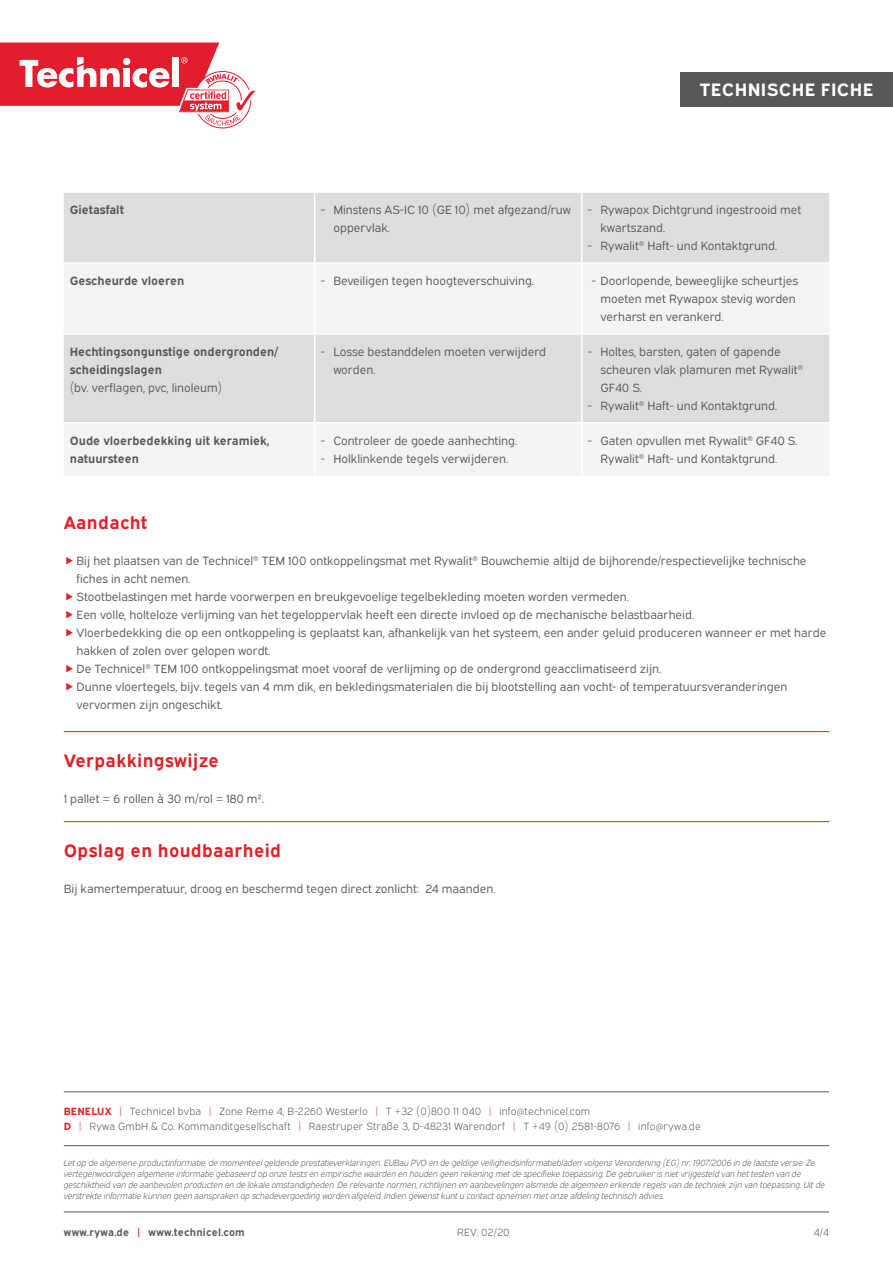
<style>
.page{position:relative;width:893px;height:1263px;background:#fff}
.page>*{position:absolute;margin:0;border:0;box-sizing:border-box;transform-origin:0 0}
.t1{font:700 18px "Expressway Rg";letter-spacing:.02em;color:#e41f25}
.t2{font:700 18px "Expressway Rg";letter-spacing:.02em;color:#fff}
.t3{font:12px/18px "Expressway Bk";color:#57585a}
.t4{font:700 12px/18px "Expressway Rg";color:#57585a}
.t5{font:10.5px/15px "Expressway Lt";letter-spacing:.02em;color:#57585a}
.t6{font:700 10.5px "Expressway Rg";letter-spacing:.02em;color:#57585a}
.t7{font:italic 9px/10.8px "Expressway Lt";color:#57585a}
.s1{font-family:"Expressway Rg";font-weight:700;color:#e41f25}
.s2{color:#e41f25}
</style>
<div class="page">
<hr style="left:64px;top:1212px;width:765px;height:1px;background:#57585a">
<div style="left:680px;top:72px;width:213px;height:34px;background:#57585a"></div>
<svg style="left:0;top:43px;width:255px;height:85px"></svg>
<hr style="left:64px;top:1145px;width:765px;height:1px;background:#57585a">
<hr style="left:64px;top:1091px;width:765px;height:1px;background:#57585a">
<hr style="left:64px;top:821px;width:765px;height:1px;background:#e41f25">
<hr style="left:64px;top:731px;width:765px;height:1px;background:#e41f25">
<div style="left:64px;top:193px;width:765px;height:69px;background:#dcdddf"></div>
<svg style="left:64px;top:264px;width:765px;height:211px;fill:#f2f3f4"></svg>
<hr style="left:314px;top:193px;width:1px;height:69px;background:#fff">
<hr style="left:581px;top:193px;width:1px;height:69px;background:#fff">
<hr style="left:314px;top:264px;width:1px;height:69px;background:#fff">
<hr style="left:581px;top:264px;width:1px;height:69px;background:#fff">
<hr style="left:64px;top:333px;width:251px;height:2px;background:#fff">
<hr style="left:315px;top:333px;width:267px;height:2px;background:#fff">
<hr style="left:314px;top:335px;width:1px;height:87px;background:#fff">
<hr style="left:582px;top:333px;width:247px;height:2px;background:#fff">
<hr style="left:581px;top:335px;width:1px;height:87px;background:#fff">
<hr style="left:64px;top:422px;width:251px;height:1px;background:#fff">
<hr style="left:315px;top:422px;width:267px;height:1px;background:#fff">
<hr style="left:314px;top:423px;width:1px;height:53px;background:#fff">
<hr style="left:582px;top:422px;width:247px;height:1px;background:#fff">
<hr style="left:581px;top:423px;width:1px;height:53px;background:#fff">
<h1 class="t2" style="left:700px;top:76px;width:175px">TECHNISCHE FICHE</h1>
<p class="t4" style="left:70px;top:200px;width:56px">Gietasfalt</p>
<p class="t3" style="left:333px;top:200px;width:239px;text-indent:-13px">- Minstens AS-IC 10 (GE 10) met afgezand/ruw oppervlak.</p>
<p class="t3" style="left:600px;top:200px;width:202px;text-indent:-13px">- Rywapox Dichtgrund ingestrooid met kwartszand.</p>
<p class="t3" style="left:588px;top:236px;width:191px">- Rywalit<sup>®</sup> Haft- und Kontaktgrund.</p>
<p class="t4" style="left:70px;top:271px;width:116px">Gescheurde vloeren</p>
<p class="t3" style="left:321px;top:271px;width:215px">- Beveiligen tegen hoogteverschuiving.</p>
<p class="t3" style="left:600px;top:271px;width:199px;text-indent:-9px">- Doorlopende, beweeglijke scheurtjes moeten met Rywapox stevig worden verharst en verankerd.</p>
<p class="t4" style="left:70px;top:341px;width:210px">Hechtingsongunstige ondergronden/ scheidingslagen</p>
<p class="t3" style="left:70px;top:378px;width:154px">(bv. verflagen, pvc, linoleum)</p>
<p class="t3" style="left:333px;top:342px;width:214px;text-indent:-13px">- Losse bestanddelen moeten verwijderd worden.</p>
<p class="t3" style="left:600px;top:342px;width:204px;text-indent:-13px">- Holtes, barsten, gaten of gapende scheuren vlak plamuren met Rywalit<sup>®<br></sup>GF40 S.</p>
<p class="t3" style="left:588px;top:396px;width:191px">- Rywalit<sup>®</sup> Haft- und Kontaktgrund.</p>
<p class="t4" style="left:70px;top:430px;width:201px">Oude vloerbedekking uit keramiek, natuursteen</p>
<p class="t3" style="left:321px;top:430px;width:198px">- Controleer de goede aanhechting.</p>
<p class="t3" style="left:321px;top:448px;width:189px">- Holklinkende tegels verwijderen.</p>
<p class="t3" style="left:600px;top:430px;width:198px;text-indent:-13px">- Gaten opvullen met Rywalit<sup>®</sup> GF40 S.<br>Rywalit<sup>®</sup> Haft- und Kontaktgrund.</p>
<h1 class="t1" style="left:64px;top:509px;width:85px">Aandacht</h1>
<p class="t3" style="left:77px;top:551px;width:751px">Bij het plaatsen van de Technicel<sup>®</sup> TEM 100 ontkoppelingsmat met Rywalit<sup>®</sup> Bouwchemie altijd de bijhorende/respectievelijke technische fiches in acht nemen.<br>Stootbelastingen met harde voorwerpen en breukgevoelige tegelbekleding moeten worden vermeden.<br>Een volle, holteloze verlijming van het tegeloppervlak heeft een directe invloed op de mechanische belastbaarheid.<br>Vloerbedekking die op een ontkoppeling is geplaatst kan, afhankelijk van het systeem, een ander geluid produceren wanneer er met harde hakken of zolen over gelopen wordt.<br>De Technicel<sup>®</sup> TEM 100 ontkoppelingsmat moet vooraf de verlijming op de ondergrond geacclimatiseerd zijn.<br>Dunne vloertegels, bijv. tegels van 4 mm dik, en bekledingsmaterialen die bij blootstelling aan vocht- of temperatuursveranderingen vervormen zijn ongeschikt.</p>
<h1 class="t1" style="left:64px;top:747px;width:157px">Verpakkingswijze</h1>
<p class="t3" style="left:64px;top:789px;width:202px">1 pallet = 6 rollen à 30 m/rol = 180 m².</p>
<h1 class="t1" style="left:64px;top:837px;width:219px">Opslag en houdbaarheid</h1>
<p class="t3" style="left:64px;top:879px;width:433px">Bij kamertemperatuur, droog en beschermd tegen direct zonlicht: 24 maanden.</p>
<p class="t5" style="left:64px;top:1103px;width:638px"><span class="s1">BENELUX</span> <span class="s2">|</span> Technicel bvba <span class="s2">|</span> Zone Reme 4, B-2260 Westerlo <span class="s2">|</span> T +32 (0)800 11 040 <span class="s2">|</span> info@technicel.com<br><span class="s1">D</span> <span class="s2">|</span> Rywa GmbH &amp; Co. Kommanditgesellschaft <span class="s2">|</span> Raestruper Straße 3, D-48231 Warendorf <span class="s2">|</span> T +49 (0) 2581-8076 <span class="s2">|</span> info@rywa.de</p>
<p class="t7" style="left:64px;top:1157px;width:763px">Let op de algemene productinformatie, de momenteel geldende prestatieverklaringen. EUBau PVO en de geldige veiligheidsinformatiebladen volgens Verordening (EG) nr. 1907/2006 in de laatste versie. Ze vertegenwoordigen algemene informatie gebaseerd op onze tests en empirische waarden en houden geen rekening met de specifieke toepassing. De gebruiker is niet vrijgesteld van het testen van de geschiktheid van de aanbevolen producten en de lokale omstandigheden. De relevante normen, richtlijnen en aanbevelingen alsmede de algemeen erkende regels van de techniek zijn van toepassing. Uit de verstrekte informatie kunnen geen aanspraken op schadevergoeding worden afgeleid. Indien gewenst kunt u contact opnemen met onze afdeling technisch advies.</p>
<p class="t6" style="left:64px;top:1223px;width:183px">www.rywa.de <span class="s2">|</span> www.technicel.com</p>
<p class="t5" style="left:814px;top:1223px;width:17px">4/4</p>
<p class="t5" style="left:457px;top:1223px;width:54px">REV. 02/20</p>
</div>
